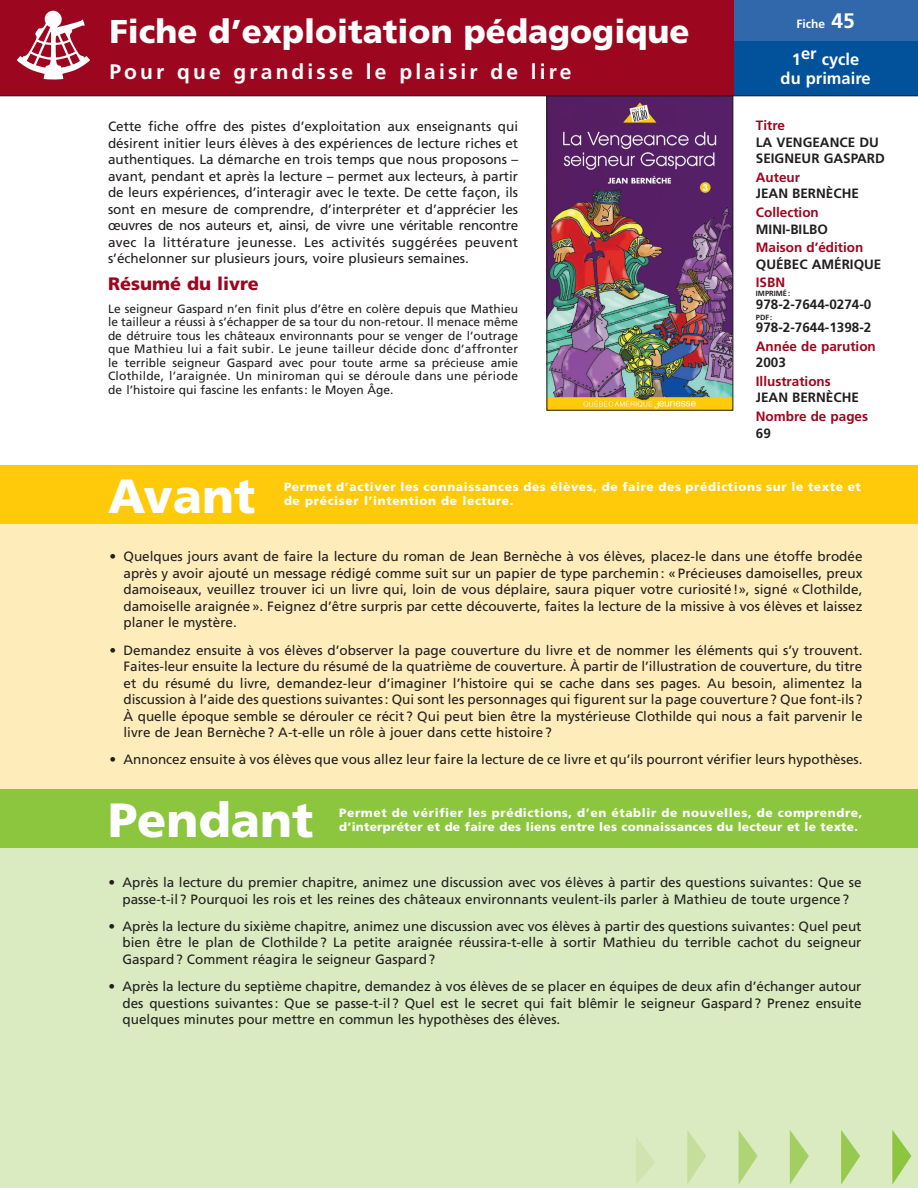
<style>
.page{position:relative;width:918px;height:1188px;background:#fff}
.page>*{position:absolute;margin:0;border:0;box-sizing:border-box;transform-origin:0 0}
.t1{font:900 48px "Frutiger";color:#fff}
.t2{font:900 33px "Frutiger";color:#fff}
.t3{font:700 21px "Frutiger";letter-spacing:.15em;color:#fff}
.IntroTitre{font:900 18px "Frutiger";color:#9d061f}
.t4{font:700 16.5px/19.8px "Frutiger";color:#fff;text-align:center}
.TexteCourantF{font:13.5px/16.5px "Frutiger";color:#231f20;text-align:justify}
.Introtexte{font:13.5px/16.5px "Frutiger";color:#231f20;text-align:justify}
.DescriptionTexteF{font:700 13.5px/16.5px "Frutiger";color:#231f20}
.DescriptionTitreF{font:700 13.5px "Frutiger";color:#9d061f}
.DescriptionTexteISBN{font:700 13.5px "Frutiger";color:#231f20}
.IntroTexteResume{font:12px/13.5px "Frutiger";color:#231f20;text-align:justify}
.t5{font:900 12px/14.4px "Frutiger";letter-spacing:.02em;color:#fff}
.t6{font:900 12px/14.4px "Frutiger";letter-spacing:.05em;color:#fff}
.t7{font:700 12px "Frutiger";color:#fff}
.DescriptionSousTitre{font:700 7.5px "Frutiger";color:#231f20}
.s1{font-size:21px}
</style>
<div class="page">
<div style="left:0;top:838px;width:918px;height:350px;background:#daeac1"></div>
<div style="left:0;top:521px;width:918px;height:306px;background:#feedbb"></div>
<img style="left:549px;top:98px;width:182px;height:310px">
<div style="left:547px;top:96px;width:186px;height:314px;border:1px solid #231f20"></div>
<div style="left:729px;top:12px;width:189px;height:84px;background:#01519b"></div>
<div style="left:729px;top:0;width:189px;height:40px;background:#3068ab"></div>
<div style="left:0;top:0;width:733px;height:96px;background:#9d061f"></div>
<svg style="left:17px;top:11px;width:73px;height:68px"></svg>
<hr style="left:0;top:96px;width:918px;height:1px;background:#231f20">
<div style="left:0;top:465px;width:918px;height:58px;background:#feca0a"></div>
<div style="left:0;top:790px;width:918px;height:58px;background:#8bc63e"></div>
<svg style="left:636px;top:1137px;width:19px;height:47px"></svg>
<svg style="left:687px;top:1130px;width:19px;height:54px"></svg>
<svg style="left:739px;top:1131px;width:19px;height:53px"></svg>
<svg style="left:790px;top:1130px;width:19px;height:54px"></svg>
<svg style="left:841px;top:1130px;width:19px;height:55px"></svg>
<svg style="left:892px;top:1130px;width:19px;height:55px"></svg>
<p class="t2" style="left:110px;top:11px;width:582px">Fiche d’exploitation pédagogique</p>
<p class="t3" style="left:110px;top:59px;width:463px">Pour que grandisse le plaisir de lire</p>
<p class="Introtexte" style="left:108px;top:118px;width:412px">Cette fiche offre des pistes d’exploitation aux enseignants qui désirent initier leurs élèves à des expériences de lecture riches et authentiques. La démarche en trois temps que nous proposons – avant, pendant et après la lecture – permet aux lecteurs, à partir de leurs expériences, d’interagir avec le texte. De cette façon, ils sont en mesure de comprendre, d’interpréter et d’apprécier les œuvres de nos auteurs et, ainsi, de vivre une véritable rencontre avec la littérature jeunesse. Les activités suggérées peuvent s’échelonner sur plusieurs jours, voire plusieurs semaines.</p>
<p class="IntroTitre" style="left:108px;top:273px;width:152px">Résumé du livre</p>
<p class="IntroTexteResume" style="left:108px;top:302px;width:412px">Le seigneur Gaspard n’en finit plus d’être en colère depuis que Mathieu le tailleur a réussi à s’échapper de sa tour du non-retour. Il menace même de détruire tous les châteaux environnants pour se venger de l’outrage que Mathieu lui a fait subir. Le jeune tailleur décide donc d’affronter le terrible seigneur Gaspard avec pour toute arme sa précieuse amie Clothilde, l’araignée. Un miniroman qui se déroule dans une période de l’histoire qui fascine les enfants: le Moyen Âge.</p>
<p class="t7" style="left:796px;top:17px;width:60px">Fiche <span class="s1">45</span></p>
<p class="t4" style="left:781px;top:49px;width:92px">1er cycle du primaire</p>
<p class="DescriptionTitreF" style="left:756px;top:118px;width:31px">Titre</p>
<p class="DescriptionTexteF" style="left:756px;top:134px;width:131px">LA VENGEANCE DU<br>SEIGNEUR GASPARD</p>
<p class="DescriptionTitreF" style="left:756px;top:169px;width:46px">Auteur</p>
<p class="DescriptionTexteF" style="left:756px;top:185px;width:105px">JEAN BERNÈCHE</p>
<p class="DescriptionTitreF" style="left:756px;top:205px;width:65px">Collection</p>
<p class="DescriptionTexteF" style="left:756px;top:221px;width:73px">MINI-BILBO</p>
<p class="DescriptionTitreF" style="left:756px;top:240px;width:109px">Maison d’édition</p>
<p class="DescriptionTexteF" style="left:756px;top:256px;width:127px">QUÉBEC AMÉRIQUE</p>
<p class="DescriptionTitreF" style="left:756px;top:275px;width:31px">ISBN</p>
<p class="DescriptionSousTitre" style="left:756px;top:289px;width:36px">IMPRIMÉ:</p>
<p class="DescriptionTexteISBN" style="left:756px;top:296px;width:117px">978-2-7644-0274-0</p>
<p class="DescriptionSousTitre" style="left:756px;top:313px;width:18px">PDF:</p>
<p class="DescriptionTexteISBN" style="left:756px;top:319px;width:117px">978-2-7644-1398-2</p>
<p class="DescriptionTitreF" style="left:756px;top:338px;width:122px">Année de parution</p>
<p class="DescriptionTexteF" style="left:756px;top:354px;width:32px">2003</p>
<p class="DescriptionTitreF" style="left:756px;top:373px;width:77px">Illustrations</p>
<p class="DescriptionTexteF" style="left:756px;top:389px;width:105px">JEAN BERNÈCHE</p>
<p class="DescriptionTitreF" style="left:756px;top:408px;width:114px">Nombre de pages</p>
<p class="DescriptionTexteF" style="left:756px;top:425px;width:17px">69</p>
<p class="t1" style="left:108px;top:467px;width:149px">Avant</p>
<p class="t6" style="left:284px;top:479px;width:578px">Permet d’activer les connaissances des élèves, de faire des prédictions sur le texte et de préciser l’intention de lecture.</p>
<p class="TexteCourantF" style="left:124px;top:548px;width:740px;text-indent:-14px">• Quelques jours avant de faire la lecture du roman de Jean Bernèche à vos élèves, placez-le dans une étoffe brodée après y avoir ajouté un message rédigé comme suit sur un papier de type parchemin: «Précieuses damoiselles, preux damoiseaux, veuillez trouver ici un livre qui, loin de vous déplaire, saura piquer votre curiosité!», signé «Clothilde, damoiselle araignée». Feignez d’être surpris par cette découverte, faites la lecture de la missive à vos élèves et laissez planer le mystère.</p>
<p class="TexteCourantF" style="left:124px;top:641px;width:740px;text-indent:-14px">• Demandez ensuite à vos élèves d’observer la page couverture du livre et de nommer les éléments qui s’y trouvent.<br>Faites-leur ensuite la lecture du résumé de la quatrième de couverture. À partir de l’illustration de couverture, du titre et du résumé du livre, demandez-leur d’imaginer l’histoire qui se cache dans ses pages. Au besoin, alimentez la discussion à l’aide des questions suivantes: Qui sont les personnages qui figurent sur la page couverture? Que font-ils ?<br>À quelle époque semble se dérouler ce récit? Qui peut bien être la mystérieuse Clothilde qui nous a fait parvenir le livre de Jean Bernèche? A-t-elle un rôle à jouer dans cette histoire?</p>
<p class="TexteCourantF" style="left:110px;top:751px;width:755px">• Annoncez ensuite à vos élèves que vous allez leur faire la lecture de ce livre et qu’ils pourront vérifier leurs hypothèses.</p>
<p class="t1" style="left:108px;top:792px;width:207px">Pendant</p>
<p class="t5" style="left:339px;top:805px;width:525px">Permet de vérifier les prédictions, d’en établir de nouvelles, de comprendre, d’interpréter et de faire des liens entre les connaissances du lecteur et le texte.</p>
<p class="TexteCourantF" style="left:109px;top:874px;width:755px;text-align:center">• Après la lecture du premier chapitre, animez une discussion avec vos élèves à partir des questions suivantes: Que se passe-t-il? Pourquoi les rois et les reines des châteaux environnants veulent-ils parler à Mathieu de toute urgence?</p>
<p class="TexteCourantF" style="left:123px;top:918px;width:740px;text-indent:-14px">• Après la lecture du sixième chapitre, animez une discussion avec vos élèves à partir des questions suivantes: Quel peut bien être le plan de Clothilde? La petite araignée réussira-t-elle à sortir Mathieu du terrible cachot du seigneur Gaspard? Comment réagira le seigneur Gaspard?</p>
<p class="TexteCourantF" style="left:123px;top:978px;width:740px;text-indent:-14px">• Après la lecture du septième chapitre, demandez à vos élèves de se placer en équipes de deux afin d’échanger autour des questions suivantes: Que se passe-t-il ? Quel est le secret qui fait blêmir le seigneur Gaspard? Prenez ensuite quelques minutes pour mettre en commun les hypothèses des élèves.</p>
</div>
